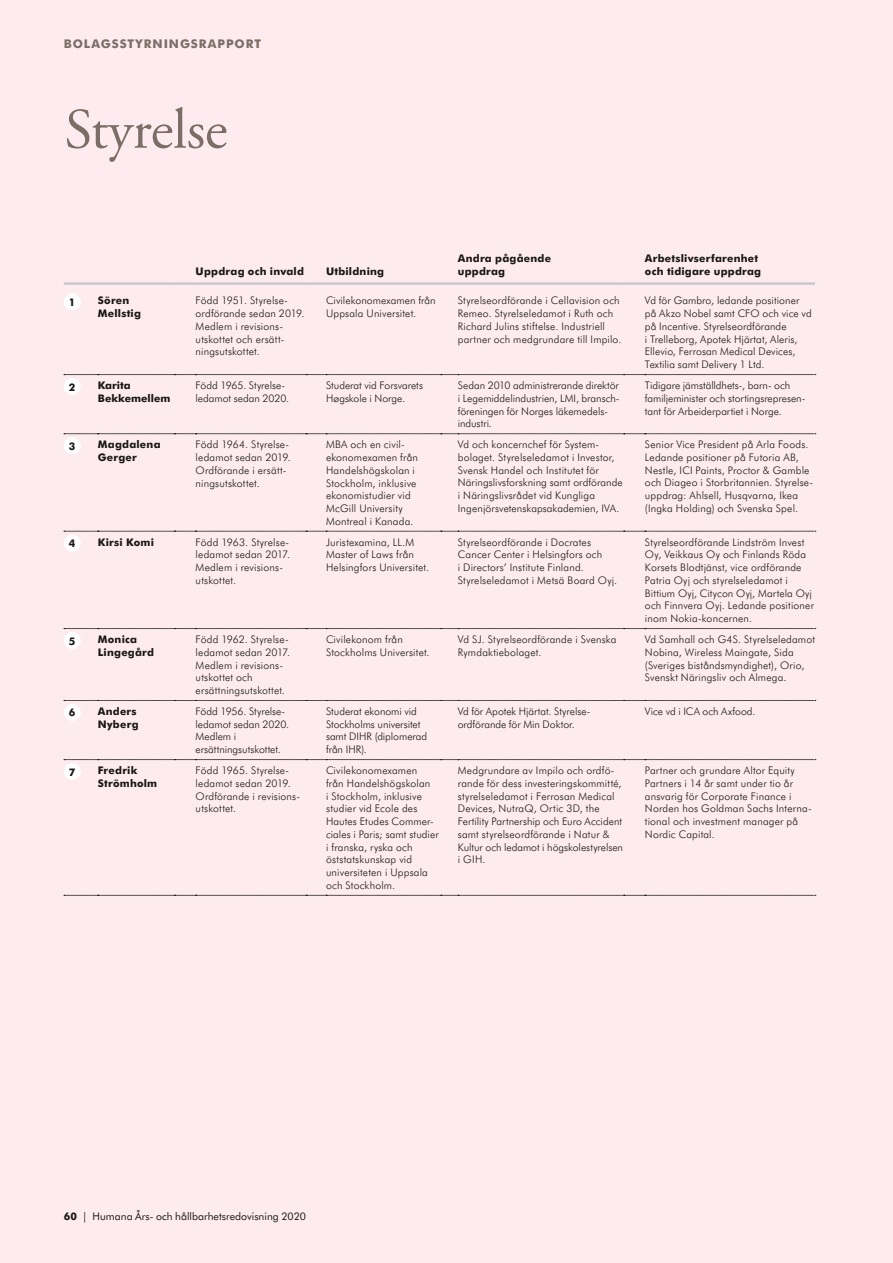
<style>
.page{position:relative;width:893px;height:1263px;background:#fdebef}
.page>*{position:absolute;margin:0;border:0;box-sizing:border-box;transform-origin:0 0}
.t1{font:57px "Adobe Garamond Pro";letter-spacing:-.01em;color:#7c6d65}
.t2{font:800 12px "Futura BT";color:#7c6d65}
.t3{font:300 10.5px/12.8px "Futura BT";letter-spacing:.015em;color:#181716}
.t4{font:800 10.5px/12.8px "Futura BT";letter-spacing:.02em;color:#181716}
.t5{font:10.5px "Futura BT";color:#181716}
.t6{font:800 10.5px/12.8px "Futura BT";color:#181716}
.s1{font-weight:800}
</style>
<div class="page">
<svg style="left:64px;top:374px;width:752px;height:1px"></svg>
<svg style="left:64px;top:531px;width:752px;height:1px"></svg>
<svg style="left:64px;top:628px;width:752px;height:1px"></svg>
<svg style="left:64px;top:700px;width:752px;height:1px"></svg>
<svg style="left:64px;top:759px;width:752px;height:1px"></svg>
<svg style="left:64px;top:895px;width:752px;height:1px"></svg>
<svg style="left:64px;top:433px;width:752px;height:1px"></svg>
<hr style="left:64px;top:282px;width:34px;height:3px;background:#c5c6c6">
<hr style="left:98px;top:282px;width:76px;height:3px;background:#c5c6c6">
<hr style="left:174px;top:282px;width:22px;height:3px;background:#c5c6c6">
<hr style="left:196px;top:282px;width:110px;height:3px;background:#c5c6c6">
<hr style="left:306px;top:282px;width:20px;height:3px;background:#c5c6c6">
<hr style="left:326px;top:282px;width:115px;height:3px;background:#c5c6c6">
<hr style="left:441px;top:282px;width:17px;height:3px;background:#c5c6c6">
<hr style="left:458px;top:282px;width:166px;height:3px;background:#c5c6c6">
<hr style="left:624px;top:282px;width:21px;height:3px;background:#c5c6c6">
<hr style="left:645px;top:282px;width:170px;height:3px;background:#c5c6c6">
<div style="left:64px;top:293px;width:17px;height:17px;background:#fff;border-radius:50%"></div>
<div style="left:64px;top:378px;width:17px;height:17px;background:#fff;border-radius:50%"></div>
<div style="left:64px;top:437px;width:17px;height:17px;background:#fff;border-radius:50%"></div>
<div style="left:64px;top:534px;width:17px;height:17px;background:#fff;border-radius:50%"></div>
<div style="left:64px;top:632px;width:17px;height:17px;background:#fff;border-radius:50%"></div>
<div style="left:64px;top:704px;width:17px;height:17px;background:#fff;border-radius:50%"></div>
<div style="left:64px;top:763px;width:17px;height:17px;background:#fff;border-radius:50%"></div>
<p class="t2" style="left:64px;top:36px;width:19px">Bolagsstyrningsrapport</p>
<h1 class="t1" style="left:65px;top:95px;width:164px">Styrelse</h1>
<p class="t4" style="left:196px;top:265px;width:110px">Uppdrag och invald</p>
<p class="t4" style="left:326px;top:265px;width:60px">Utbildning</p>
<p class="t4" style="left:458px;top:252px;width:95px">Andra pågående uppdrag</p>
<p class="t4" style="left:645px;top:252px;width:118px">Arbetslivserfarenhet och tidigare uppdrag</p>
<p class="t4" style="left:69px;top:296px;width:8px">1</p>
<p class="t4" style="left:98px;top:294px;width:45px">Sören<br>Mellstig</p>
<p class="t3" style="left:196px;top:294px;width:110px">Född 1951. Styrelse&shy;ordförande sedan 2019.<br>Medlem i revisions&shy;utskottet och ersätt&shy;ningsutskottet.</p>
<p class="t3" style="left:326px;top:294px;width:111px">Civilekonomexamen från<br>Uppsala Universitet.</p>
<p class="t3" style="left:458px;top:294px;width:165px">Styrelseordförande i Cellavision och Remeo. Styrelseledamot i Ruth och Richard Julins stiftelse. Industriell partner och medgrundare till Impilo.</p>
<p class="t3" style="left:645px;top:294px;width:168px">Vd för Gambro, ledande positioner på Akzo Nobel samt CFO och vice vd på Incentive. Styrelseordförande<br>i Trelleborg, Apotek Hjärtat, Aleris, Ellevio, Ferrosan Medical Devices, Textilia samt Delivery 1 Ltd.</p>
<p class="t4" style="left:69px;top:380px;width:8px">2</p>
<p class="t6" style="left:98px;top:379px;width:74px">Karita<br>Bekkemellem</p>
<p class="t3" style="left:196px;top:379px;width:95px">Född 1965. Styrelse&shy;ledamot sedan 2020.</p>
<p class="t3" style="left:326px;top:379px;width:99px">Studerat vid Forsvarets<br>Høgskole i Norge.</p>
<p class="t3" style="left:458px;top:379px;width:163px">Sedan 2010 administrerande direktör i Legemiddelindustrien, LMI, bransch&shy;föreningen för Norges läkemedels&shy;industri.</p>
<p class="t3" style="left:645px;top:379px;width:162px">Tidigare jämställdhets-, barn- och familjeminister och stortingsrepresen&shy;tant för Arbeiderpartiet i Norge.</p>
<p class="t4" style="left:69px;top:439px;width:8px">3</p>
<p class="t4" style="left:98px;top:438px;width:64px">Magdalena<br>Gerger</p>
<p class="t3" style="left:196px;top:438px;width:97px">Född 1964. Styrelse&shy;ledamot sedan 2019.<br>Ordförande i ersätt&shy;ningsutskottet.</p>
<p class="t3" style="left:326px;top:438px;width:94px">MBA och en civil&shy;ekonomexamen från<br>Handelshögskolan i<br>Stockholm, inklusive ekonomistudier vid<br>McGill University<br>Montreal i Kanada.</p>
<p class="t3" style="left:458px;top:438px;width:166px">Vd och koncernchef för System&shy;bolaget. Styrelseledamot i Investor, Svensk Handel och Institutet för Näringslivsforskning samt ordförande i Näringslivsrådet vid Kungliga Ingenjörsvetenskapsakademien, IVA.</p>
<p class="t3" style="left:645px;top:438px;width:170px">Senior Vice President på Arla Foods.<br>Ledande positioner på Futoria AB, Nestle, ICI Paints, Proctor &amp; Gamble och Diageo i Storbritannien. Styrelse&shy;uppdrag: Ahlsell, Husqvarna, Ikea (Ingka Holding) och Svenska Spel.</p>
<p class="t4" style="left:69px;top:537px;width:8px">4</p>
<p class="t4" style="left:98px;top:535px;width:58px">Kirsi Komi</p>
<p class="t3" style="left:196px;top:535px;width:96px">Född 1963. Styrelse&shy;ledamot sedan 2017.<br>Medlem i revisions&shy;utskottet.</p>
<p class="t3" style="left:326px;top:535px;width:105px">Juristexamina, LL.M<br>Master of Laws från<br>Helsingfors Universitet.</p>
<p class="t3" style="left:458px;top:535px;width:161px">Styrelseordförande i Docrates Cancer Center i Helsingfors och<br>i Directors’ Institute Finland.<br>Styrelseledamot i Metsä Board Oyj.</p>
<p class="t3" style="left:645px;top:535px;width:171px">Styrelseordförande Lindström Invest Oy, Veikkaus Oy och Finlands Röda Korsets Blodtjänst, vice ordförande Patria Oyj och styrelseledamot i Bittium Oyj, Citycon Oyj, Martela Oyj och Finnvera Oyj. Ledande positioner inom Nokia-koncernen.</p>
<p class="t4" style="left:69px;top:634px;width:8px">5</p>
<p class="t4" style="left:98px;top:633px;width:58px">Monica<br>Lingegård</p>
<p class="t3" style="left:196px;top:633px;width:96px">Född 1962. Styrelse&shy;ledamot sedan 2017.<br>Medlem i revisions&shy;utskottet och ersättningsutskottet.</p>
<p class="t3" style="left:326px;top:633px;width:105px">Civilekonom från<br>Stockholms Universitet.</p>
<p class="t3" style="left:458px;top:633px;width:160px">Vd SJ. Styrelseordförande i Svenska<br>Rymdaktiebolaget.</p>
<p class="t3" style="left:645px;top:633px;width:172px">Vd Samhall och G4S. Styrelseledamot Nobina, Wireless Maingate, Sida (Sveriges biståndsmyndighet), Orio, Svenskt Näringsliv och Almega.</p>
<p class="t4" style="left:69px;top:706px;width:8px">6</p>
<p class="t4" style="left:98px;top:705px;width:42px">Anders<br>Nyberg</p>
<p class="t3" style="left:196px;top:705px;width:95px">Född 1956. Styrelse&shy;ledamot sedan 2020.<br>Medlem i ersättningsutskottet.</p>
<p class="t3" style="left:326px;top:705px;width:103px">Studerat ekonomi vid<br>Stockholms universitet samt DIHR (diplomerad från IHR).</p>
<p class="t3" style="left:458px;top:705px;width:133px">Vd för Apotek Hjärtat. Styrelse&shy;ordförande för Min Doktor.</p>
<p class="t3" style="left:645px;top:705px;width:112px">Vice vd i ICA och Axfood.</p>
<p class="t4" style="left:69px;top:765px;width:8px">7</p>
<p class="t4" style="left:98px;top:764px;width:61px">Fredrik<br>Strömholm</p>
<p class="t3" style="left:196px;top:764px;width:106px">Född 1965. Styrelse&shy;ledamot sedan 2019.<br>Ordförande i revisions&shy;utskottet.</p>
<p class="t3" style="left:326px;top:764px;width:114px">Civilekonomexamen<br>från Handelshögskolan<br>i Stockholm, inklusive studier vid Ecole des<br>Hautes Etudes Commer&shy;ciales i Paris; samt studier i franska, ryska och öststatskunskap vid universiteten i Uppsala och Stockholm.</p>
<p class="t3" style="left:458px;top:764px;width:167px">Medgrundare av Impilo och ordfö&shy;rande för dess investeringskommitté, styrelseledamot i Ferrosan Medical<br>Devices, NutraQ, Ortic 3D, the<br>Fertility Partnership och Euro Accident samt styrelseordförande i Natur &amp;<br>Kultur och ledamot i högskolestyrelsen i GIH.</p>
<p class="t3" style="left:645px;top:764px;width:168px">Partner och grundare Altor Equity<br>Partners i 14 år samt under tio år ansvarig för Corporate Finance i<br>Norden hos Goldman Sachs Interna&shy;tional och investment manager på<br>Nordic Capital.</p>
<p class="t5" style="left:64px;top:1209px;width:244px"><span class="s1">60</span> | Humana Års- och hållbarhetsredovisning 2020</p>
</div>
